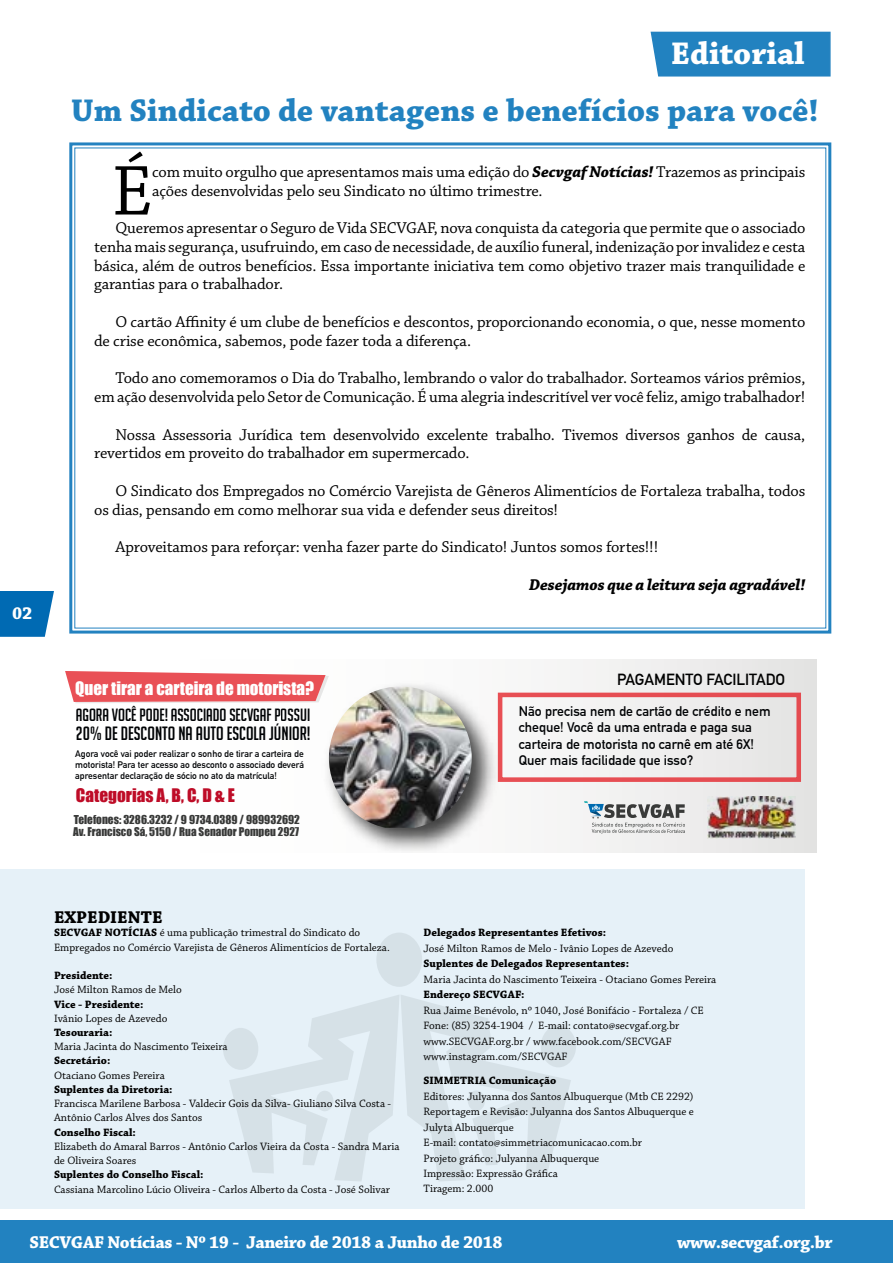
<style>
.page{position:relative;width:893px;height:1263px;background:#fff}
.page>*{position:absolute;margin:0;border:0;box-sizing:border-box;transform-origin:0 0}
.t1{font:74.25px "Chaparral Pro";color:#000}
.t2{font:700 33px "Chaparral Pro";color:#2282c0}
.t3{font:700 33px "Chaparral Pro";color:#fff}
.t4{font:18.75px "Big Noodle Titling";color:#010305}
.t5{font:700 18px "Chaparral Pro";letter-spacing:-.02em;color:#fff}
.t6{font:700 18px "Chaparral Pro";color:#000}
.t7{font:17.25px "Big Noodle Titling";color:#010305}
.t8{font:17.25px "Impact";color:#be0c27}
.t9{font:17.1px "Impact";color:#fff}
.t10{font:16.5px/18.8px "Chaparral Pro";letter-spacing:-.01em;color:#000}
.t11{font:italic 700 16.5px "Chaparral Pro";letter-spacing:-.01em;color:#000}
.t12{font:700 15.75px "DIN Alternate";color:#000}
.t13{font:700 13.65px/16.4px "DIN Alternate";color:#010305}
.t14{font:11.25px/15.5px "Chaparral Pro";color:#000}
.t15{font:700 11.25px "Chaparral Pro";color:#000}
.t16{font:11.25px "Impact";color:#393a39}
.t17{font:11.1px "Impact";color:#393a39}
.t18{font:700 9.3px/11.2px "DIN Alternate";color:#010305;text-align:justify}
.s1{font-weight:700;font-style:italic}
.s2{font-weight:700}
</style>
<div class="page">
<div style="left:0;top:1220px;width:893px;height:43px;background:#2282c0"></div>
<svg style="left:0;top:591px;width:54px;height:46px;background:#1677b9"></svg>
<div style="left:0;top:870px;width:805px;height:339px;background:#e6f1f8"></div>
<div style="left:376px;top:932px;width:46px;height:55px;background:#d6e1e7;border-radius:50%"></div>
<svg style="left:229px;top:995px;width:342px;height:186px"></svg>
<div style="left:541px;top:1025px;width:35px;height:42px;background:#d6e1e7;border-radius:50%"></div>
<div style="left:223px;top:1028px;width:35px;height:42px;background:#d6e1e7;border-radius:50%"></div>
<div style="left:316px;top:1091px;width:17px;height:20px;background:#d6e1e7;border-radius:50%"></div>
<div style="left:468px;top:1090px;width:17px;height:21px;background:#d6e1e7;border-radius:50%"></div>
<svg style="left:650px;top:31px;width:181px;height:46px;background:#2d88c3"></svg>
<svg style="left:69px;top:142px;width:763px;height:492px"></svg>
<div style="left:54px;top:659px;width:762px;height:194px;background:linear-gradient(to right,#fff,#eae9e9)"></div>
<svg style="left:65px;top:671px;width:217px;height:32px;background:#ea6368"></svg>
<img style="left:282px;top:671px;width:263px;height:182px">
<img style="left:329px;top:686px;width:143px;height:142px">
<div style="left:498px;top:693px;width:303px;height:89px;border:5px solid #e4252c"></div>
<img style="left:708px;top:796px;width:88px;height:43px">
<svg style="left:584px;top:801px;width:101px;height:33px"></svg>
<h2 class="t3" style="left:671px;top:34px;width:135px">Editorial</h2>
<h2 class="t2" style="left:71px;top:91px;width:749px">Um Sindicato de vantagens e benefícios para você!</h2>
<p class="t5" style="left:12px;top:602px;width:22px">02</p>
<h1 class="t1" style="left:112px;top:150px;width:43px">É</h1>
<p class="t10" style="left:152px;top:163px;width:655px">com muito orgulho que apresentamos mais uma edição do <span class="s1">Secvgaf Notícias!</span> Trazemos as principais ações desenvolvidas pelo seu Sindicato no último trimestre.</p>
<p class="t10" style="left:94px;top:219px;width:713px;text-align:justify;text-indent:21px">Queremos apresentar o Seguro de Vida SECVGAF, nova conquista da categoria que permite que o associado tenha mais segurança, usufruindo, em caso de necessidade, de auxílio funeral, indenização por invalidez e cesta básica, além de outros benefícios. Essa importante iniciativa tem como objetivo trazer mais tranquilidade e garantias para o trabalhador.</p>
<p class="t10" style="left:94px;top:313px;width:713px;text-indent:21px">O cartão Affinity é um clube de benefícios e descontos, proporcionando economia, o que, nesse momento de crise econômica, sabemos, pode fazer toda a diferença.</p>
<p class="t10" style="left:94px;top:369px;width:713px;text-align:right">Todo ano comemoramos o Dia do Trabalho, lembrando o valor do trabalhador. Sorteamos vários prêmios, em ação desenvolvida pelo Setor de Comunicação. É uma alegria indescritível ver você feliz, amigo trabalhador!</p>
<p class="t10" style="left:94px;top:426px;width:713px;text-indent:21px">Nossa Assessoria Jurídica tem desenvolvido excelente trabalho. Tivemos diversos ganhos de causa, revertidos em proveito do trabalhador em supermercado.</p>
<p class="t10" style="left:94px;top:482px;width:713px;text-indent:21px">O Sindicato dos Empregados no Comércio Varejista de Gêneros Alimentícios de Fortaleza trabalha, todos os dias, pensando em como melhorar sua vida e defender seus direitos!</p>
<p class="t10" style="left:115px;top:538px;width:544px">Aproveitamos para reforçar: venha fazer parte do Sindicato! Juntos somos fortes!!!</p>
<p class="t11" style="left:529px;top:575px;width:278px">Desejamos que a leitura seja agradável!</p>
<p class="t9" style="left:75px;top:675px;width:240px">Quer tirar a carteira de motorista?</p>
<p class="t7" style="left:76px;top:705px;width:236px">AGORA VOCÊ PODE! ASSOCIADO SECVGAF POSSUI</p>
<p class="t4" style="left:76px;top:724px;width:236px">20% DE DESCONTO NA AUTO ESCOLA JÚNIOR!</p>
<p class="t18" style="left:75px;top:747px;width:230px">Agora você vai poder realizar o sonho de tirar a carteira de motorista! Para ter acesso ao desconto o associado deverá apresentar declaração de sócio no ato da matrícula!</p>
<p class="t8" style="left:76px;top:782px;width:161px">Categorias A, B, C, D &amp; E</p>
<p class="t16" style="left:74px;top:811px;width:228px">Telefones: 3286.3232 / 9 9734.0389 / 989932692</p>
<p class="t17" style="left:73px;top:823px;width:228px">Av. Francisco Sá, 5150 / Rua Senador Pompeu 2927</p>
<p class="t12" style="left:617px;top:667px;width:169px">PAGAMENTO FACILITADO</p>
<p class="t13" style="left:519px;top:702px;width:253px">Não precisa nem de cartão de crédito e nem cheque! Você da uma entrada e paga sua carteira de motorista no carnê em até 6X!<br>Quer mais facilidade que isso?</p>
<p class="t6" style="left:54px;top:907px;width:110px">EXPEDIENTE</p>
<p class="t14" style="left:54px;top:926px;width:337px;line-height:14.2px"><span class="s2">SECVGAF NOTÍCIAS</span> é uma publicação trimestral do Sindicato do<br>Empregados no Comércio Varejista de Gêneros Alimentícios de Fortaleza.</p>
<p class="t15" style="left:54px;top:969px;width:60px">Presidente:</p>
<p class="t14" style="left:54px;top:982px;width:129px">José Milton Ramos de Melo</p>
<p class="t15" style="left:54px;top:997px;width:91px">Vice - Presidente:</p>
<p class="t14" style="left:54px;top:1011px;width:115px">Ivânio Lopes de Azevedo</p>
<p class="t15" style="left:54px;top:1026px;width:60px">Tesouraria:</p>
<p class="t14" style="left:54px;top:1039px;width:175px">Maria Jacinta do Nascimento Teixeira</p>
<p class="t15" style="left:54px;top:1054px;width:58px">Secretário:</p>
<p class="t14" style="left:54px;top:1068px;width:112px">Otaciano Gomes Pereira</p>
<p class="t15" style="left:54px;top:1083px;width:120px">Suplentes da Diretoria:</p>
<p class="t14" style="left:54px;top:1097px;width:339px;line-height:14.2px">Francisca Marilene Barbosa - Valdecir Gois da Silva- Giuliano Silva Costa -<br>Antônio Carlos Alves dos Santos</p>
<p class="t15" style="left:54px;top:1125px;width:83px">Conselho Fiscal:</p>
<p class="t14" style="left:54px;top:1139px;width:347px;line-height:14.2px">Elizabeth do Amaral Barros - Antônio Carlos Vieira da Costa - Sandra Maria de Oliveira Soares</p>
<p class="t15" style="left:54px;top:1168px;width:151px">Suplentes do Conselho Fiscal:</p>
<p class="t14" style="left:54px;top:1182px;width:338px">Cassiana Marcolino Lúcio Oliveira - Carlos Alberto da Costa - José Solivar</p>
<p class="t15" style="left:423px;top:926px;width:184px">Delegados Representantes Efetivos:</p>
<p class="t14" style="left:423px;top:941px;width:251px">José Milton Ramos de Melo - Ivânio Lopes de Azevedo</p>
<p class="t15" style="left:423px;top:957px;width:207px">Suplentes de Delegados Representantes:</p>
<p class="t14" style="left:423px;top:972px;width:294px">Maria Jacinta do Nascimento Teixeira - Otaciano Gomes Pereira</p>
<p class="t15" style="left:423px;top:988px;width:103px">Endereço SECVGAF:</p>
<p class="t14" style="left:423px;top:1003px;width:282px">Rua Jaime Benévolo, nº 1040, José Bonifácio - Fortaleza / CE Fone: (85) 3254-1904 / E-mail: contato@secvgaf.org.br www.SECVGAF.org.br / www.facebook.com/SECVGAF www.instagram.com/SECVGAF</p>
<p class="t15" style="left:423px;top:1074px;width:134px">SIMMETRIA Comunicação</p>
<p class="t14" style="left:423px;top:1089px;width:272px">Editores: Julyanna dos Santos Albuquerque (Mtb CE 2292)<br>Reportagem e Revisão: Julyanna dos Santos Albuquerque e Julyta Albuquerque<br>E-mail: contato@simmetriacomunicacao.com.br<br>Projeto gráfico: Julyanna Albuquerque<br>Impressão: Expressão Gráfica<br>Tiragem: 2.000</p>
<p class="t5" style="left:29px;top:1231px;width:475px">SECVGAF Notícias - Nº 19 - Janeiro de 2018 a Junho de 2018</p>
<p class="t5" style="left:677px;top:1231px;width:157px">www.secvgaf.org.br</p>
</div>
